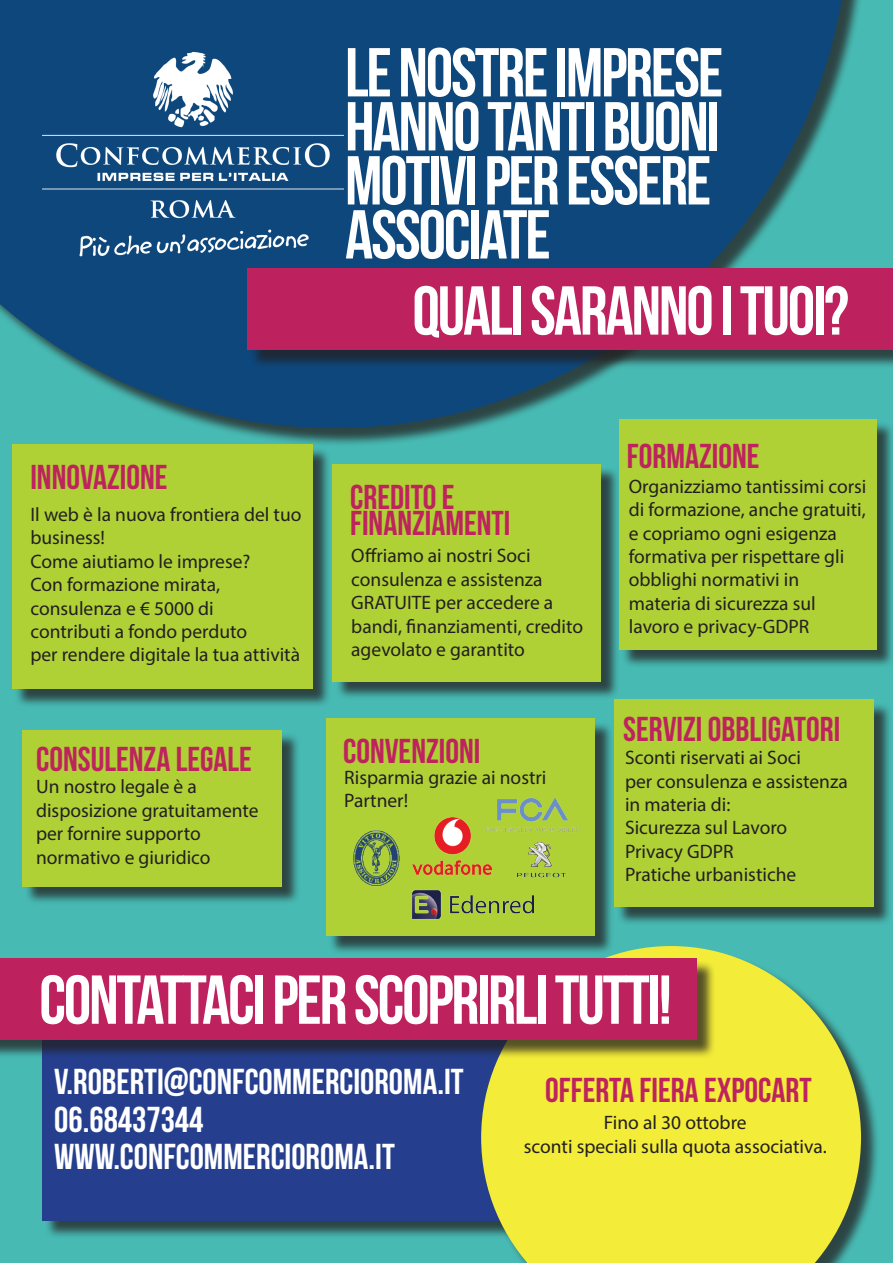
<style>
.page{position:relative;width:893px;height:1263px;background:#47bab3}
.page>*{position:absolute;margin:0;border:0;box-sizing:border-box;transform-origin:0 0}
.t1{font:69px/54px "Bebas Neue";letter-spacing:-.03em;color:#fff}
.t2{font:36px/37.5px "Bebas Neue";color:#fff}
.t3{font:34.5px/25.5px "Bebas Neue";color:#be235e}
.t4{font:19.5px/23.4px "Myriad Pro";color:#231f20}
</style>
<div class="page">
<div style="left:0;top:0;width:868px;height:446px;background:#231f20;opacity:.75"></div>
<svg style="left:0;top:0;width:849px;height:428px;fill:#0d477c"></svg>
<img style="left:43px;top:43px;width:300px;height:225px">
<div style="left:250px;top:271px;width:643px;height:98px;background:#231f20;opacity:.75"></div>
<div style="left:247px;top:269px;width:646px;height:81px;background:#be225e"></div>
<div style="left:45px;top:1040px;width:569px;height:199px;background:#231f20;opacity:.75"></div>
<div style="left:43px;top:1038px;width:552px;height:182px;background:#253f8e"></div>
<div style="left:483px;top:948px;width:397px;height:315px;background:#231f20;opacity:.75"></div>
<svg style="left:481px;top:946px;width:380px;height:317px;background:#dbe146"></svg>
<div style="left:0;top:961px;width:715px;height:97px;background:#231f20;opacity:.75"></div>
<div style="left:0;top:958px;width:697px;height:82px;background:#be225e"></div>
<div style="left:14px;top:447px;width:317px;height:261px;background:#231f20;opacity:.75"></div>
<div style="left:12px;top:444px;width:301px;height:245px;background:#b0d136"></div>
<div style="left:335px;top:467px;width:285px;height:233px;background:#231f20;opacity:.75"></div>
<div style="left:332px;top:464px;width:269px;height:218px;background:#b0d136"></div>
<div style="left:25px;top:732px;width:276px;height:173px;background:#231f20;opacity:.75"></div>
<div style="left:22px;top:730px;width:260px;height:156px;background:#b0d136"></div>
<div style="left:621px;top:421px;width:272px;height:247px;background:#231f20;opacity:.75"></div>
<div style="left:619px;top:419px;width:257px;height:230px;background:#b0d136"></div>
<div style="left:616px;top:702px;width:277px;height:223px;background:#231f20;opacity:.75"></div>
<div style="left:614px;top:700px;width:260px;height:207px;background:#b0d136"></div>
<div style="left:329px;top:721px;width:285px;height:234px;background:#231f20;opacity:.75"></div>
<div style="left:326px;top:719px;width:269px;height:217px;background:#b0d136"></div>
<img style="left:353px;top:830px;width:47px;height:57px">
<img style="left:412px;top:817px;width:80px;height:57px">
<img style="left:412px;top:890px;width:122px;height:30px">
<img style="left:486px;top:797px;width:93px;height:36px">
<img style="left:516px;top:841px;width:51px;height:37px">
<h3 class="t3" style="left:30px;top:464px;width:139px">INNOVAZIONE</h3>
<p class="t4" style="left:30px;top:502px;width:273px">Il web è la nuova frontiera del tuo business!<br>Come aiutiamo le imprese?<br>Con formazione mirata, consulenza e € 5000 di<br>contributi a fondo perduto<br>per rendere digitale la tua attività</p>
<h3 class="t3" style="left:36px;top:746px;width:217px">CONSULENZA LEGALE</h3>
<p class="t4" style="left:36px;top:775px;width:224px">Un nostro legale è a disposizione gratuitamente per fornire supporto normativo e giuridico</p>
<h1 class="t1" style="left:345px;top:45px;width:380px">LE NOSTRE IMPRESE<br>HANNO TANTI BUONI<br>MOTIVI PER ESSERE<br>ASSOCIATE</h1>
<h1 class="t1" style="left:412px;top:283px;width:438px">QUALI SARANNO I TUOI?</h1>
<h3 class="t3" style="left:350px;top:484px;width:162px">CREDITO E<br>FINANZIAMENTI</h3>
<p class="t4" style="left:351px;top:544px;width:233px">Offriamo ai nostri Soci consulenza e assistenza<br>GRATUITE per accedere a bandi, finanziamenti, credito agevolato e garantito</p>
<h3 class="t3" style="left:343px;top:738px;width:139px">CONVENZIONI</h3>
<p class="t4" style="left:344px;top:765px;width:204px">Risparmia grazie ai nostri<br>Partner!</p>
<h3 class="t3" style="left:627px;top:443px;width:134px">FORMAZIONE</h3>
<p class="t4" style="left:629px;top:474px;width:239px">Organizziamo tantissimi corsi di formazione, anche gratuiti, e copriamo ogni esigenza formativa per rispettare gli obblighi normativi in<br>materia di sicurezza sul lavoro e privacy-GDPR</p>
<h3 class="t3" style="left:623px;top:716px;width:218px">SERVIZI OBBLIGATORI</h3>
<p class="t4" style="left:625px;top:746px;width:224px">Sconti riservati ai Soci<br>per consulenza e assistenza in materia di:<br>Sicurezza sul Lavoro<br>Privacy GDPR<br>Pratiche urbanistiche</p>
<h1 class="t1" style="left:39px;top:972px;width:634px">CONTATTACI PER SCOPRIRLI TUTTI!</h1>
<h2 class="t2" style="left:54px;top:1063px;width:411px">V.ROBERTI@CONFCOMMERCIOROMA.IT<br>06.68437344<br>WWW.CONFCOMMERCIOROMA.IT</h2>
<h3 class="t3" style="left:545px;top:1077px;width:268px">OFFERTA FIERA EXPOCART</h3>
<p class="t4" style="left:524px;top:1110px;width:305px;text-align:center">Fino al 30 ottobre<br>sconti speciali sulla quota associativa.</p>
</div>
